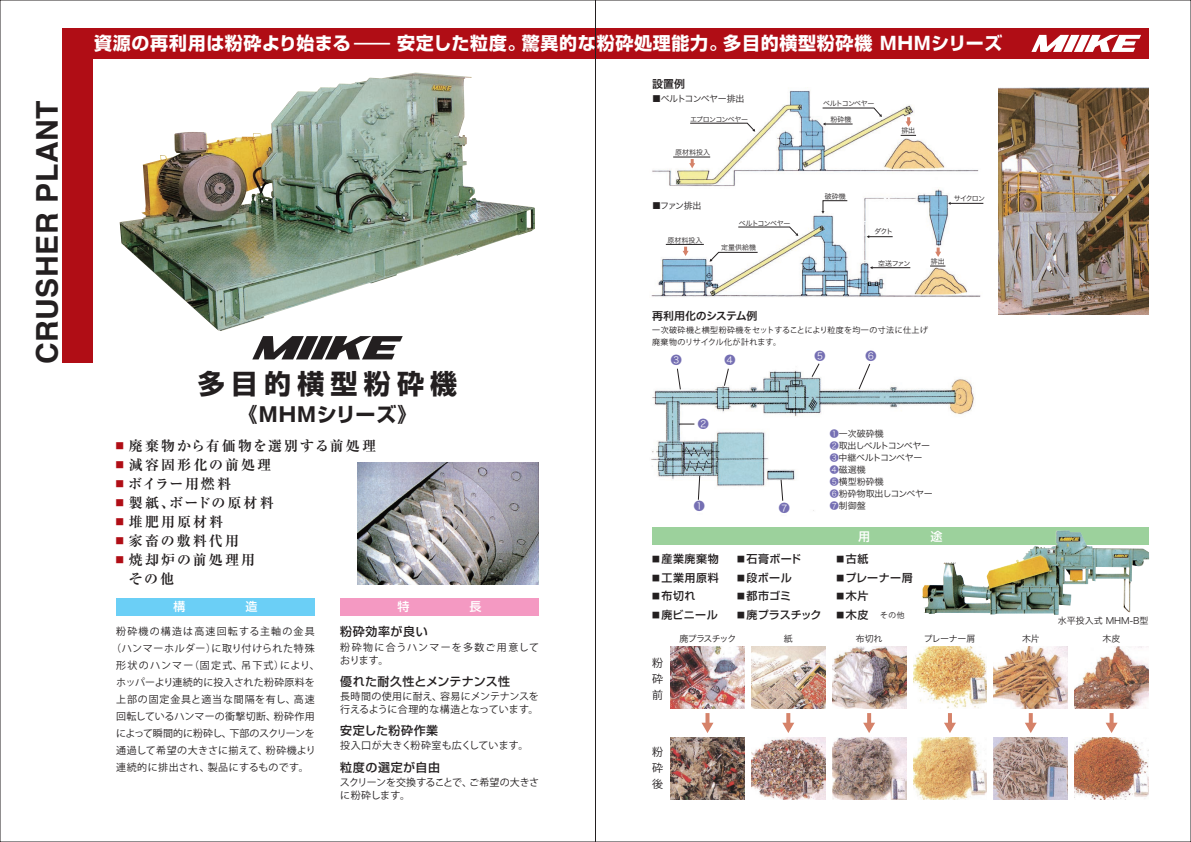
<style>
.page{position:relative;width:1191px;height:842px;background:#fff}
.page>*{position:absolute;margin:0;border:0;box-sizing:border-box;transform-origin:0 0}
.t1{font:700 30px "Helvetica";letter-spacing:.02em;color:#231f20}
.t2{font:700 27px "Shin Go";letter-spacing:.23em;color:#231f20}
.t3{font:700 20px "Shin Go Pr 6 N";color:#231f20}
.t4{font:700 18px "Shin Go Pr 6 N";letter-spacing:.04em;color:#fff}
.t5{font:700 14px/19px "Ryumin Pro";letter-spacing:.15em;color:#231f20}
.t6{font:700 14px "Ryumin Pro";letter-spacing:.13em;color:#231f20}
.t7{font:700 14px "Ryumin Pro";letter-spacing:.07em;color:#231f20}
.t8{font:500 12px "Shin Go Pr 6 N";letter-spacing:.04em;color:#231f20}
.t9{font:500 12px "Shin Go Pr 6 N";letter-spacing:.015em;color:#231f20}
.t10{font:500 12px "Shin Go Pr 6 N";color:#fff}
.t11{font:500 11px "Shin Go Pr 6 N";letter-spacing:.04em;color:#231f20}
.t12{font:11px "Hira Kaku Pro W6";letter-spacing:-.02em;color:#231f20}
.t13{font:500 11px "Shin Go Pr 6 N";letter-spacing:-.005em;color:#231f20}
.t14{font:11px "Hira Kaku Pro W3";color:#756fb3}
.t15{font:11px/15.9px "Koz Go Pro";color:#231f20;text-align:justify}
.t16{font:10px/17px "Koz Go Pro";letter-spacing:.025em;color:#231f20}
.t17{font:10px/13px "Koz Go Pro";letter-spacing:-.025em;color:#231f20}
.t18{font:10px/13px "Koz Go Pro";letter-spacing:.12em;color:#231f20}
.t19{font:9px/11.9px "Hira Kaku Pro W3";letter-spacing:-.04em;color:#231f20}
.t20{font:9px "Hira Kaku Pro W3";color:#231f20}
.t21{font:9px "Hira Kaku Pro W3";letter-spacing:-.065em;color:#231f20}
.t22{font:9px "Hira Kaku Pro W3";letter-spacing:-.11em;color:#231f20}
.t23{font:8px/12px "Koz Go Pro";letter-spacing:.05em;color:#231f20}
.t24{font:7px "Hira Kaku Pro W3";letter-spacing:-.06em;color:#231f20}
.t25{font:7px "Hira Kaku Pro W3";letter-spacing:-.1em;color:#231f20}
.s1{font-family:"Gothic MB101 Pr 6 N"}
.s2{color:#b00d15}
.s3{color:#756fb3}
.s4{font-size:7.7px}
.s5{font-family:"Koz Go Pro";font-weight:400;font-size:7.7px}
</style>
<div class="page">
<img style="left:62px;top:28px;width:1088px;height:772px">
<hr style="left:595px;top:0;width:1px;height:842px;background:#231f20">
<h1 class="t1" style="left:23px;top:364px;width:265px;rotate:-90deg">CRUSHER PLANT</h1>
<h3 class="t4" style="left:94px;top:29px;width:909px">資源の再利用は粉砕より始まる ̶ 安定した粒度。驚異的な粉砕処理能力。多目的横型粉砕機 <span class="s1">MHM</span>シリーズ</h3>
<h2 class="t2" style="left:198px;top:366px;width:261px">多目的横型粉砕機</h2>
<h3 class="t3" style="left:238px;top:399px;width:181px">《<span class="s1">MHM</span>シリーズ》</h3>
<h3 class="t5" style="left:113px;top:436px;width:265px"><span class="s2">■</span>廃棄物から有価物を選別する前処理</h3>
<h3 class="t5" style="left:113px;top:455px;width:160px"><span class="s2">■</span>減容固形化の前処理</h3>
<h3 class="t7" style="left:113px;top:473px;width:120px"><span class="s2">■</span>ボイラー用燃料</h3>
<h3 class="t6" style="left:113px;top:492px;width:162px"><span class="s2">■</span>製紙、ボードの原材料</h3>
<h3 class="t5" style="left:113px;top:512px;width:112px"><span class="s2">■</span>堆肥用原材料</h3>
<h3 class="t5" style="left:113px;top:531px;width:128px"><span class="s2">■</span>家畜の敷料代用</h3>
<h3 class="t5" style="left:113px;top:550px;width:144px"><span class="s2">■</span>焼却炉の前処理用　その他</h3>
<p class="t10" style="left:173px;top:597px;width:13px">構</p>
<p class="t10" style="left:245px;top:597px;width:13px">造</p>
<p class="t10" style="left:397px;top:597px;width:13px">特</p>
<p class="t10" style="left:469px;top:597px;width:13px">長</p>
<p class="t16" style="left:111px;top:623px;width:210px;text-align:center">粉砕機の構造は高速回転する主軸の金具（ハンマーホルダー）に取り付けられた特殊形状のハンマー（固定式、吊下式）により、ホッパーより連続的に投入された粉砕原料を上部の固定金具と適当な間隔を有し、高速回転しているハンマーの衝撃切断、粉砕作用によって瞬間的に粉砕し、下部のスクリーンを通過して希望の大きさに揃えて、粉砕機より連続的に排出され、製品にするものです。</p>
<p class="t8" style="left:340px;top:622px;width:89px">粉砕効率が良い</p>
<p class="t18" style="left:340px;top:641px;width:200px">粉砕物に合うハンマーを多数ご用意しております。</p>
<p class="t9" style="left:340px;top:671px;width:171px">優れた耐久性とメンテナンス性</p>
<p class="t16" style="left:340px;top:690px;width:200px;line-height:13px">長時間の使用に耐え、容易にメンテナンスを行えるように合理的な構造となっています。</p>
<p class="t8" style="left:340px;top:721px;width:99px">安定した粉砕作業</p>
<p class="t16" style="left:340px;top:737px;width:190px">投入口が大きく粉砕室も広くしています。</p>
<p class="t8" style="left:340px;top:757px;width:101px">粒度の選定が自由</p>
<p class="t17" style="left:340px;top:776px;width:201px">スクリーンを交換することで、ご希望の大きさに粉砕します。</p>
<p class="t12" style="left:652px;top:73px;width:34px">設置例</p>
<p class="t21" style="left:652px;top:90px;width:94px">■ベルトコンベヤー排出</p>
<p class="t25" style="left:823px;top:97px;width:53px">ベルトコンベヤー</p>
<p class="t25" style="left:690px;top:113px;width:60px">エプロンコンベヤー</p>
<p class="t24" style="left:830px;top:113px;width:22px">粉砕機</p>
<p class="t24" style="left:675px;top:146px;width:36px">原材料投入</p>
<p class="t19" style="left:652px;top:199px;width:51px">■ファン排出</p>
<p class="t25" style="left:739px;top:217px;width:53px">ベルトコンベヤー</p>
<p class="t24" style="left:825px;top:190px;width:22px">破砕機</p>
<p class="t24" style="left:901px;top:124px;width:15px">排出</p>
<p class="t24" style="left:667px;top:234px;width:36px">原材料投入</p>
<p class="t24" style="left:721px;top:242px;width:36px">定量供給機</p>
<p class="t24" style="left:874px;top:225px;width:20px">ダクト</p>
<p class="t24" style="left:878px;top:257px;width:34px">空送ファン</p>
<p class="t24" style="left:954px;top:193px;width:33px">サイクロン</p>
<p class="t24" style="left:931px;top:255px;width:15px">排出</p>
<p class="t12" style="left:652px;top:305px;width:107px">再利用化のシステム例</p>
<p class="t23" style="left:652px;top:324px;width:277px">一次破砕機と横型粉砕機をセットすることにより粒度を均一の寸法に仕上げ廃棄物のリサイクル化が計れます。</p>
<p class="t14" style="left:670px;top:350px;width:12px">❸</p>
<p class="t14" style="left:724px;top:350px;width:12px">❹</p>
<p class="t14" style="left:814px;top:346px;width:12px">❺</p>
<p class="t14" style="left:865px;top:346px;width:12px">❻</p>
<p class="t14" style="left:697px;top:414px;width:12px">❷</p>
<p class="t14" style="left:693px;top:496px;width:12px">❶</p>
<p class="t14" style="left:778px;top:498px;width:12px">❼</p>
<p class="t19" style="left:829px;top:427px;width:104px"><span class="s3">❶</span>一次破砕機<br><span class="s3">❷</span>取出しベルトコンベヤー<br><span class="s3">❸</span>中継ベルトコンベヤー<br><span class="s3">❹</span>磁選機<br><span class="s3">❺</span>横型粉砕機<br><span class="s3">❻</span>粉砕物取出しコンベヤー<br><span class="s3">❼</span>制御盤</p>
<p class="t10" style="left:858px;top:526px;width:13px">用</p>
<p class="t10" style="left:930px;top:526px;width:13px">途</p>
<p class="t11" style="left:652px;top:550px;width:68px"><span class="s4">■</span> 産業廃棄物</p>
<p class="t11" style="left:737px;top:550px;width:65px"><span class="s4">■</span> 石膏ボード</p>
<p class="t11" style="left:836px;top:550px;width:33px"><span class="s4">■</span>古紙</p>
<p class="t11" style="left:652px;top:569px;width:68px"><span class="s4">■</span> 工業用原料</p>
<p class="t11" style="left:737px;top:569px;width:56px"><span class="s4">■</span> 段ボール</p>
<p class="t11" style="left:836px;top:569px;width:78px"><span class="s4">■</span>プレーナー屑</p>
<p class="t11" style="left:652px;top:587px;width:45px"><span class="s4">■</span> 布切れ</p>
<p class="t11" style="left:737px;top:587px;width:55px"><span class="s4">■</span> 都市ゴミ</p>
<p class="t11" style="left:836px;top:587px;width:33px"><span class="s4">■</span>木片</p>
<p class="t11" style="left:652px;top:606px;width:67px"><span class="s4">■</span> 廃ビニール</p>
<p class="t13" style="left:737px;top:606px;width:86px"><span class="s4">■</span> 廃プラスチック</p>
<p class="t11" style="left:836px;top:606px;width:70px"><span class="s4">■</span> 木皮　<span class="s5">その他</span></p>
<p class="t15" style="left:652px;top:655px;width:12px">粉砕前</p>
<p class="t20" style="left:1057px;top:612px;width:92px">水平投入式 MHM-B型</p>
<p class="t22" style="left:679px;top:630px;width:58px">廃プラスチック</p>
<p class="t19" style="left:784px;top:632px;width:10px">紙</p>
<p class="t19" style="left:855px;top:632px;width:28px">布切れ</p>
<p class="t19" style="left:923px;top:632px;width:53px">プレーナー屑</p>
<p class="t19" style="left:1022px;top:632px;width:19px">木片</p>
<p class="t19" style="left:1102px;top:632px;width:19px">木皮</p>
<p class="t15" style="left:652px;top:744px;width:12px">粉砕後</p>
</div>
